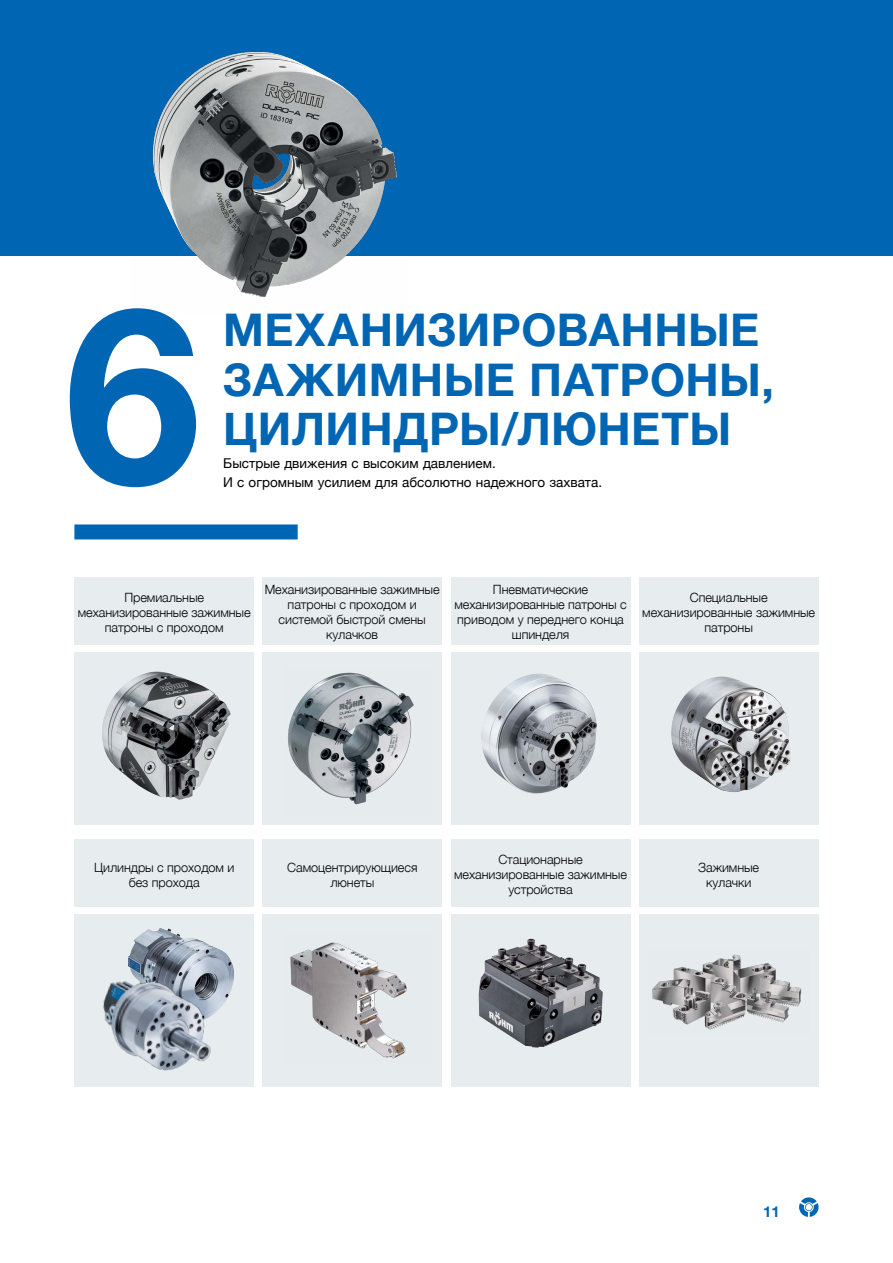
<style>
.page{position:relative;width:893px;height:1263px;background:#fff}
.page>*{position:absolute;margin:0;border:0;box-sizing:border-box;transform-origin:0 0}
.t1{font:700 245.7px "Helvetica Neue LT Pro";color:#0066b3}
.t2{font:700 45px/49.5px "Helvetica Neue";letter-spacing:.01em;color:#0066b3}
.t3{font:700 15px "Helvetica Neue";color:#0066b3}
.t4{font:13.5px/18.9px "Helvetica Neue";color:#000}
.t5{font:300 12.75px/15px "Helvetica Neue";letter-spacing:-.005em;color:#000;text-align:center}
</style>
<div class="page">
<svg style="left:799px;top:1197px;width:20px;height:20px"></svg>
<div style="left:74px;top:652px;width:180px;height:172px;background:#e7ecef"></div>
<div style="left:263px;top:652px;width:179px;height:172px;background:#e7ecef"></div>
<div style="left:451px;top:652px;width:179px;height:172px;background:#e7ecef"></div>
<div style="left:639px;top:652px;width:180px;height:172px;background:#e7ecef"></div>
<div style="left:74px;top:914px;width:180px;height:173px;background:#e7ecef"></div>
<div style="left:263px;top:914px;width:179px;height:173px;background:#e7ecef"></div>
<div style="left:451px;top:914px;width:179px;height:173px;background:#e7ecef"></div>
<div style="left:639px;top:914px;width:180px;height:173px;background:#e7ecef"></div>
<div style="left:74px;top:577px;width:180px;height:67px;background:#e7ecef"></div>
<div style="left:263px;top:577px;width:179px;height:67px;background:#e7ecef"></div>
<div style="left:451px;top:577px;width:179px;height:67px;background:#e7ecef"></div>
<div style="left:639px;top:577px;width:180px;height:67px;background:#e7ecef"></div>
<div style="left:74px;top:839px;width:180px;height:68px;background:#e7ecef"></div>
<div style="left:263px;top:839px;width:179px;height:68px;background:#e7ecef"></div>
<div style="left:451px;top:839px;width:179px;height:68px;background:#e7ecef"></div>
<div style="left:639px;top:839px;width:180px;height:68px;background:#e7ecef"></div>
<div style="left:0;top:0;width:893px;height:255px;background:#0066b3"></div>
<img style="left:481px;top:673px;width:116px;height:121px">
<img style="left:671px;top:676px;width:120px;height:116px">
<img style="left:128px;top:928px;width:106px;height:69px">
<img style="left:103px;top:964px;width:125px;height:107px">
<img style="left:652px;top:954px;width:150px;height:76px">
<img style="left:479px;top:939px;width:124px;height:109px">
<img style="left:288px;top:672px;width:126px;height:133px">
<img style="left:102px;top:672px;width:129px;height:128px">
<div style="left:74px;top:524px;width:224px;height:15px;background:#0066b3"></div>
<img style="left:132px;top:51px;width:276px;height:247px">
<img style="left:290px;top:942px;width:117px;height:117px">
<h1 class="t1" style="left:65px;top:244px;width:138px">6</h1>
<h2 class="t2" style="left:223px;top:306px;width:552px">МЕХАНИЗИРОВАННЫЕ<br>ЗАЖИМНЫЕ ПАТРОНЫ,<br>ЦИЛИНДРЫ/ЛЮНЕТЫ</h2>
<p class="t4" style="left:223px;top:455px;width:380px">Быстрые движения с высоким давлением.<br>И с огромным усилием для абсолютно надежного захвата.</p>
<p class="t5" style="left:78px;top:589px;width:174px">Премиальные механизированные зажимные патроны с проходом</p>
<p class="t5" style="left:265px;top:581px;width:177px">Механизированные зажимные патроны с проходом и системой быстрой смены кулачков</p>
<p class="t5" style="left:454px;top:581px;width:174px">Пневматические механизированные патроны с приводом у переднего конца шпинделя</p>
<p class="t5" style="left:642px;top:589px;width:174px">Специальные механизированные зажимные патроны</p>
<p class="t5" style="left:454px;top:851px;width:174px">Стационарные механизированные зажимные устройства</p>
<p class="t5" style="left:94px;top:859px;width:142px">Цилиндры с проходом и без прохода</p>
<p class="t5" style="left:698px;top:859px;width:63px">Зажимные кулачки</p>
<p class="t5" style="left:287px;top:859px;width:132px">Самоцентрирующиеся люнеты</p>
<p class="t3" style="left:763px;top:1200px;width:18px">11</p>
</div>
